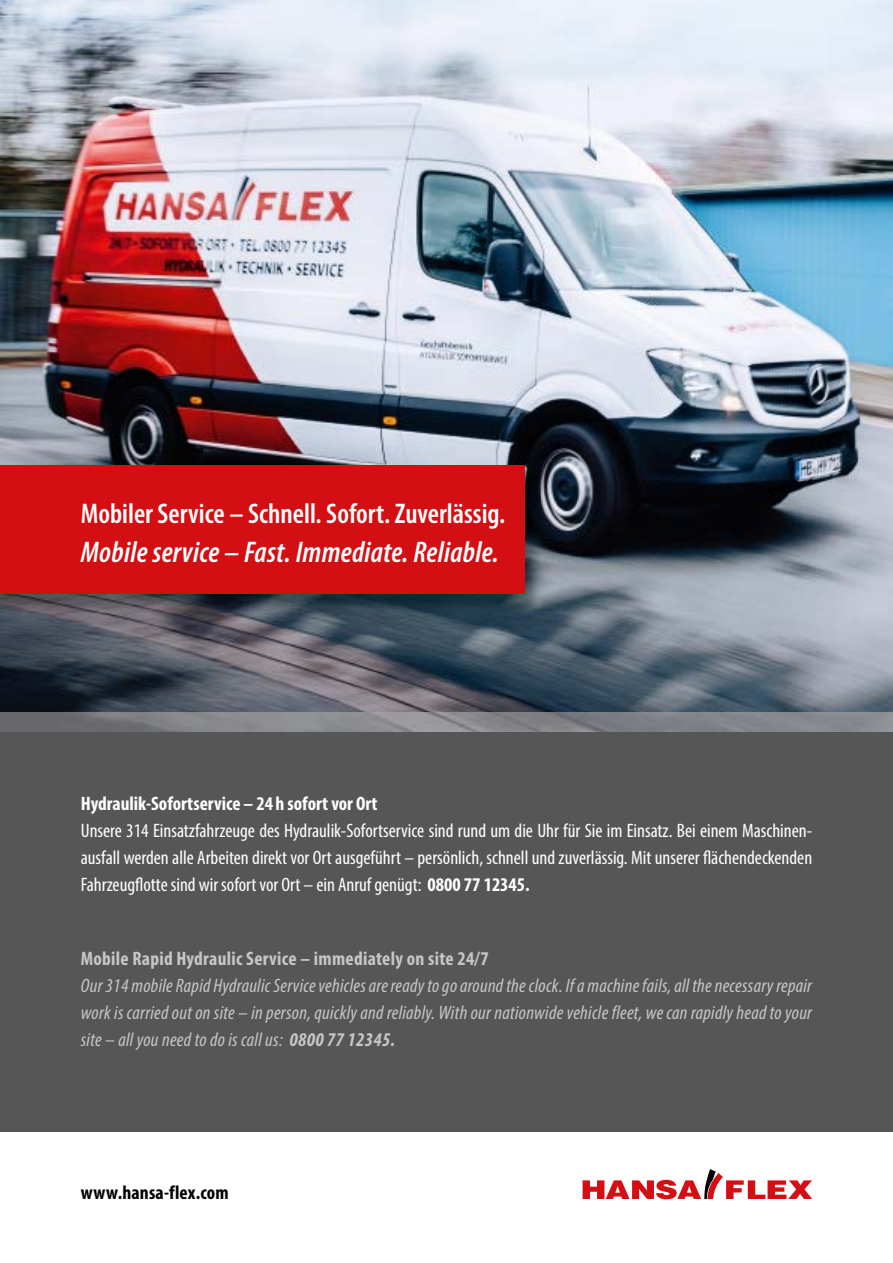
<style>
.page{position:relative;width:893px;height:1263px;background:#fff}
.page>*{position:absolute;margin:0;border:0;box-sizing:border-box;transform-origin:0 0}
.t1{font:italic 600 condensed 30px "Myriad Pro";letter-spacing:.01em;color:#fff}
.t2{font:600 condensed 28.5px "Myriad Pro";color:#fff}
.t3{font:condensed 19.5px/27px "Myriad Pro";color:#fff;text-align:justify}
.t4{font:italic condensed 19.5px/27px "Myriad Pro";letter-spacing:.015em;color:#c5c6c6;text-align:justify}
.t5{font:700 condensed 19.5px "Myriad Pro";letter-spacing:.015em;color:#c5c6c6}
.t6{font:700 condensed 19.5px "Myriad Pro";color:#fff}
.t7{font:700 condensed 19.5px "Myriad Pro";letter-spacing:.01em;color:#000}
.s1{font-weight:700}
</style>
<div class="page">
<img style="left:0;top:0;width:893px;height:712px">
<img style="left:0;top:712px;width:893px;height:20px">
<div style="left:0;top:732px;width:893px;height:400px;background:#565656"></div>
<svg style="left:583px;top:1169px;width:229px;height:30px"></svg>
<img style="left:0;top:468px;width:541px;height:145px">
<div style="left:0;top:466px;width:525px;height:128px;background:#d40f14"></div>
<h2 class="t2" style="left:81px;top:496px;width:426px">Mobiler Service – Schnell. Sofort. Zuverlässig.</h2>
<h1 class="t1" style="left:81px;top:533px;width:420px">Mobile service – Fast. Immediate. Reliable.</h1>
<p class="t6" style="left:81px;top:791px;width:298px">Hydraulik-Sofortservice – 24 h sofort vor Ort</p>
<p class="t3" style="left:81px;top:817px;width:733px">Unsere 314 Einsatzfahrzeuge des Hydraulik-Sofortservice sind rund um die Uhr für Sie im Einsatz. Bei einem Maschinen&shy;ausfall werden alle Arbeiten direkt vor Ort ausgeführt – persönlich, schnell und zuverlässig. Mit unserer flächendeckenden Fahrzeugflotte sind wir sofort vor Ort – ein Anruf genügt: <span class="s1">0800 77 12345.</span></p>
<p class="t5" style="left:81px;top:946px;width:409px">Mobile Rapid Hydraulic Service – immediately on site 24/7</p>
<p class="t4" style="left:81px;top:972px;width:733px">Our 314 mobile Rapid Hydraulic Service vehicles are ready to go around the clock. If a machine fails, all the necessary repair work is carried out on site – in person, quickly and reliably. With our nationwide vehicle fleet, we can rapidly head to your site – all you need to do is call us: <span class="s1">0800 77 12345.</span></p>
<p class="t7" style="left:81px;top:1181px;width:150px">www.hansa-flex.com</p>
</div>
